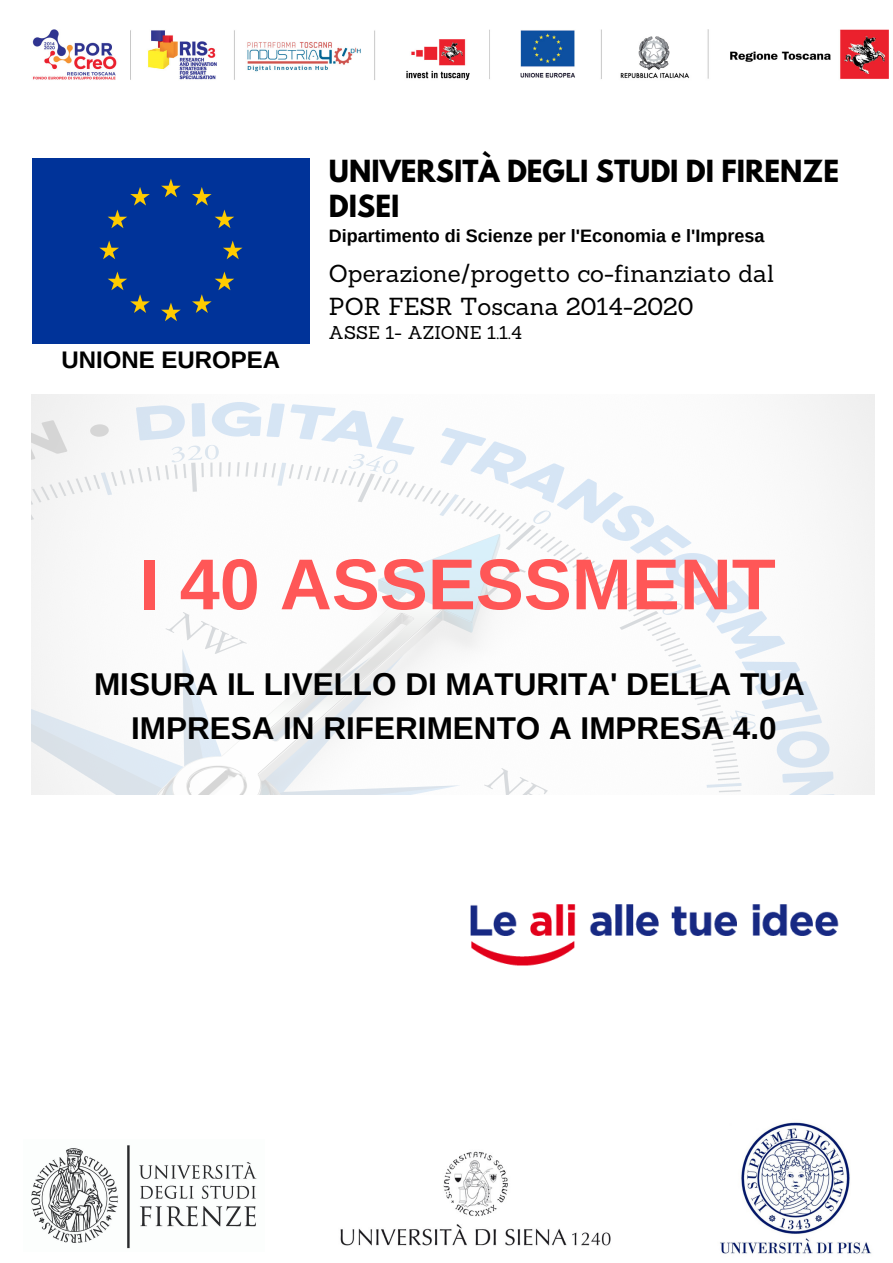
<style>
.page{position:relative;width:893px;height:1263px;background:#fff}
.page>*{position:absolute;margin:0;border:0;box-sizing:border-box;transform-origin:0 0}
.t1{font:700 72px "Arimo";color:#ff5757}
.t2{font:700 31.5px/43.9px "Arimo";color:#000;text-align:center}
.t3{font:700 27px/35px "League Spartan";color:#000}
.t4{font:24px/33.2px "Sanchez";color:#000}
.t5{font:700 24px "Arimo";color:#000}
.t6{font:700 18px "Arimo";color:#000}
.t7{font:18px "Sanchez";color:#000}
</style>
<div class="page">
<div style="left:32px;top:159px;width:277px;height:184px;background:#039"></div>
<img style="left:32px;top:29px;width:856px;height:51px">
<img style="left:31px;top:395px;width:843px;height:400px">
<img style="left:470px;top:904px;width:369px;height:62px">
<img style="left:31px;top:1145px;width:226px;height:104px">
<img style="left:720px;top:1122px;width:152px;height:132px">
<img style="left:340px;top:1151px;width:271px;height:95px">
<p class="t3" style="left:329px;top:157px;width:511px">UNIVERSITÀ DEGLI STUDI DI FIRENZE<br>DISEI</p>
<p class="t6" style="left:329px;top:225px;width:437px">Dipartimento di Scienze per l'Economia e l'Impresa</p>
<p class="t5" style="left:61px;top:346px;width:220px">UNIONE EUROPEA</p>
<p class="t4" style="left:329px;top:256px;width:447px">Operazione/progetto co-finanziato dal<br>POR FESR Toscana 2014-2020</p>
<p class="t7" style="left:329px;top:321px;width:194px">ASSE 1- AZIONE 1.1.4</p>
<h1 class="t1" style="left:140px;top:544px;width:637px">I 40 ASSESSMENT</h1>
<p class="t2" style="left:94px;top:662px;width:712px">MISURA IL LIVELLO DI MATURITA' DELLA TUA<br>IMPRESA IN RIFERIMENTO A IMPRESA 4.0</p>
</div>
